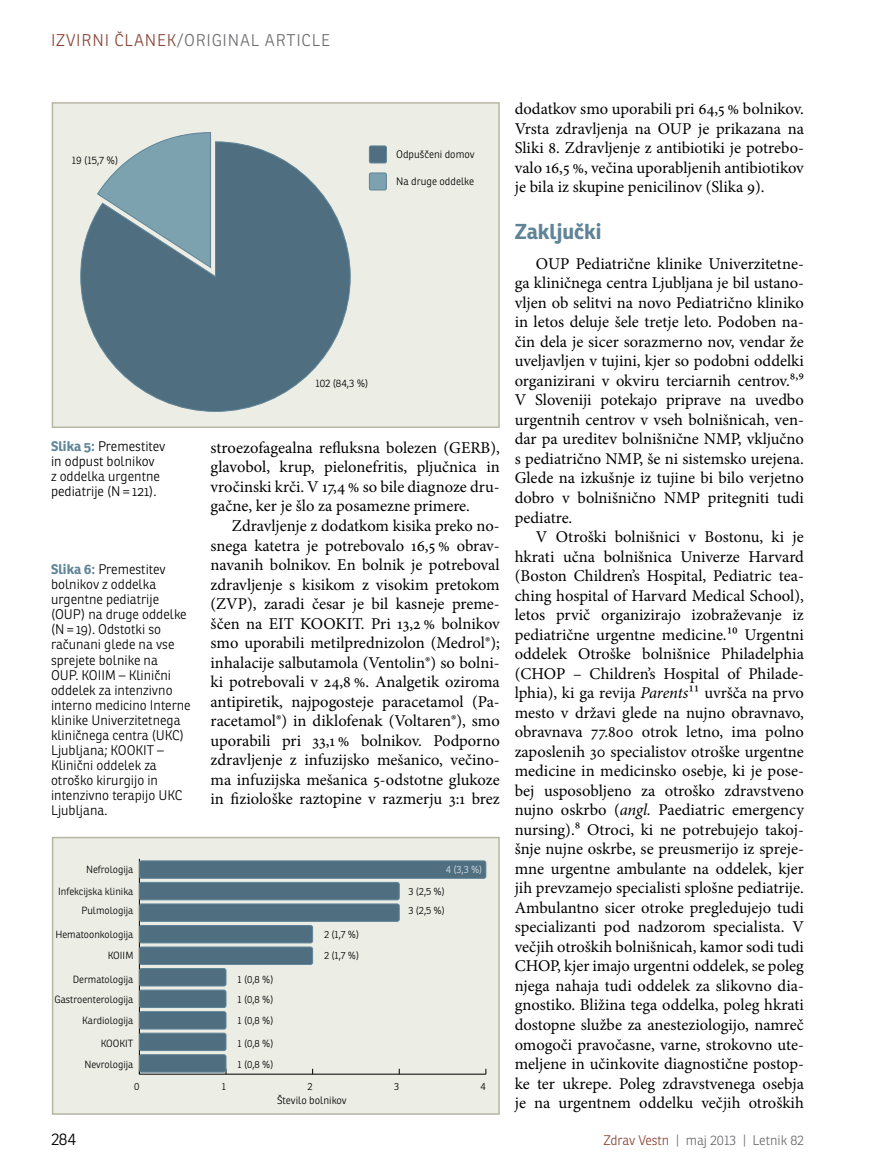
<style>
.page{position:relative;width:872px;height:1166px;background:#fff}
.page>*{position:absolute;margin:0;border:0;box-sizing:border-box;transform-origin:0 0}
.t1{font:700 21px "Ronnia";color:#5f8498}
.t2{font:16.5px/19.5px "Minion Pro";color:#000;text-align:justify}
.t3{font:300 16.5px "Ronnia";letter-spacing:.05em;color:#6d6e71}
.t4{font:300 16.5px "Ronnia";color:#000}
.t5{font:300 13.5px/15px "Ronnia";color:#000}
.t6{font:300 13.5px "Ronnia";letter-spacing:-.01em;color:#6d6e71}
.t7{font:300 10.5px "Ronnia";color:#000}
.t8{font:300 10.05px/21.5px "Ronnia";color:#000}
.t9{font:300 10.05px "Ronnia";color:#dae4ea}
.s1{color:#8a4638}
.s2{font-weight:700;color:#5f8498}
.s3{font-style:italic}
</style>
<div class="page">
<div style="left:53px;top:837px;width:446px;height:276px;background:#ecede5"></div>
<hr style="left:139px;top:1073px;width:347px;height:1px;background:#000">
<hr style="left:139px;top:858px;width:1px;height:215px;background:#000">
<div style="left:139px;top:860px;width:347px;height:18px;background:#4f6f80;border-radius:2px"></div>
<div style="left:139px;top:860px;width:347px;height:18px;border:1px solid #5f8498;border-radius:2px"></div>
<div style="left:139px;top:882px;width:260px;height:17px;background:#4f6f80;border-radius:2px"></div>
<div style="left:139px;top:881px;width:260px;height:18px;border:1px solid #5f8498;border-radius:2px"></div>
<div style="left:139px;top:903px;width:260px;height:18px;background:#4f6f80;border-radius:2px"></div>
<div style="left:139px;top:903px;width:260px;height:18px;border:1px solid #5f8498;border-radius:2px"></div>
<div style="left:139px;top:925px;width:174px;height:17px;background:#4f6f80;border-radius:2px"></div>
<div style="left:139px;top:924px;width:174px;height:19px;border:1px solid #5f8498;border-radius:2px"></div>
<div style="left:139px;top:946px;width:174px;height:18px;background:#4f6f80;border-radius:2px"></div>
<div style="left:139px;top:946px;width:174px;height:18px;border:1px solid #5f8498;border-radius:2px"></div>
<div style="left:139px;top:968px;width:87px;height:17px;background:#4f6f80;border-radius:2px"></div>
<div style="left:139px;top:967px;width:87px;height:19px;border:1px solid #5f8498;border-radius:2px"></div>
<div style="left:139px;top:989px;width:87px;height:18px;background:#4f6f80;border-radius:2px"></div>
<div style="left:139px;top:989px;width:87px;height:18px;border:1px solid #5f8498;border-radius:2px"></div>
<div style="left:139px;top:1011px;width:87px;height:17px;background:#4f6f80;border-radius:2px"></div>
<div style="left:139px;top:1010px;width:87px;height:19px;border:1px solid #5f8498;border-radius:2px"></div>
<div style="left:139px;top:1032px;width:87px;height:18px;background:#4f6f80;border-radius:2px"></div>
<div style="left:139px;top:1032px;width:87px;height:18px;border:1px solid #5f8498;border-radius:2px"></div>
<div style="left:139px;top:1054px;width:87px;height:17px;background:#4f6f80;border-radius:2px"></div>
<div style="left:139px;top:1053px;width:87px;height:19px;border:1px solid #5f8498;border-radius:2px"></div>
<div style="left:52px;top:103px;width:447px;height:324px;background:#ecede5"></div>
<svg style="left:162px;top:132px;width:49px;height:9px"></svg>
<svg style="left:80px;top:141px;width:271px;height:271px"></svg>
<div style="left:369px;top:146px;width:17px;height:17px;background:#4f6f80;border-radius:2px"></div>
<div style="left:369px;top:145px;width:18px;height:18px;border:1px solid #5f8498;border-radius:2px"></div>
<div style="left:369px;top:173px;width:17px;height:17px;background:#7ca2af;border-radius:2px"></div>
<div style="left:369px;top:172px;width:18px;height:18px;border:1px solid #5f8498;border-radius:2px"></div>
<p class="t3" style="left:51px;top:30px;width:280px"><span class="s1">Izvirni članek</span>/Original article</p>
<p class="t7" style="left:72px;top:154px;width:48px">19 (15,7 %)</p>
<p class="t7" style="left:396px;top:147px;width:80px">Odpuščeni domov</p>
<p class="t7" style="left:396px;top:174px;width:79px">Na druge oddelke</p>
<p class="t7" style="left:315px;top:377px;width:55px">102 (84,3 %)</p>
<p class="t5" style="left:51px;top:438px;width:116px"><span class="s2">Slika 5:</span> Premestitev in odpust bolnikov<br>z oddelka urgentne pediatrije (N = 121).</p>
<p class="t5" style="left:51px;top:562px;width:141px"><span class="s2">Slika 6:</span> Premestitev bolnikov z oddelka urgentne pediatrije (OUP) na druge oddelke (N = 19). Odstotki so računani glede na vse sprejete bolnike na<br>OUP. KOIIM – Klinični oddelek za intenzivno interno medicino I nterne klinike Univerzitetnega kliničnega centra (UKC)<br>Ljubljana; KOOKIT –<br>Klinični oddelek za otroško kirurgijo in intenzivno terapijo UKC<br>Ljubljana.</p>
<p class="t8" style="left:58px;top:858px;width:77px;text-align:right">Nefrologija<br>Infekcijska klinika</p>
<p class="t8" style="left:82px;top:899px;width:53px">Pulmologija</p>
<p class="t8" style="left:55px;top:923px;width:80px;line-height:21px;text-align:right">Hematoonkologija<br>KOIIM</p>
<p class="t8" style="left:55px;top:968px;width:80px;line-height:20.1px;text-align:right">Dermatologija<br>Gastroenterologija</p>
<p class="t8" style="left:82px;top:1009px;width:53px">Kardiologija</p>
<p class="t8" style="left:84px;top:1032px;width:51px;text-align:right">KOOKIT<br>Nevrologija</p>
<p class="t2" style="left:210px;top:438px;width:291px">stroezofagealna refluksna bolezen (GERB), glavobol, krup, pielonefritis, pljučnica in vročinski krči. V 17,4 % so bile diagnoze dru&shy;gačne, ker je šlo za posamezne primere.</p>
<p class="t2" style="left:210px;top:516px;width:291px;text-indent:21px">Zdravljenje z dodatkom kisika preko no&shy;snega katetra je potrebovalo 16,5 % obrav&shy;navanih bolnikov. En bolnik je potreboval zdravljenje s kisikom z visokim pretokom (ZVP), zaradi česar je bil kasneje preme&shy;ščen na EIT KOOKIT. Pri 13,2 % bolnikov smo uporabili metilprednizolon (Medrol®); inhalacije salbutamola (Ventolin®) so bolni&shy;ki potrebovali v 24,8 %. Analgetik oziroma antipiretik, najpogosteje paracetamol (Pa&shy;racetamol®) in diklofenak (Voltaren®), smo uporabili pri 33,1 % bolnikov. Podporno zdravljenje z infuzijsko mešanico, večino&shy;ma infuzijska mešanica 5-odstotne glukoze in fiziološke raztopine v razmerju 3:1 brez</p>
<p class="t9" style="left:446px;top:863px;width:38px">4 (3,3 %)</p>
<p class="t8" style="left:237px;top:968px;width:37px;line-height:20.1px">1 (0,8 %)<br>1 (0,8 %)</p>
<p class="t8" style="left:237px;top:1009px;width:37px">1 (0,8 %)</p>
<p class="t8" style="left:237px;top:1032px;width:37px">1 (0,8 %)<br>1 (0,8 %)</p>
<p class="t8" style="left:324px;top:923px;width:37px;line-height:21px">2 (1,7 %)<br>2 (1,7 %)</p>
<p class="t8" style="left:408px;top:881px;width:38px;line-height:19.5px">3 (2,5 %)<br>3 (2,5 %)</p>
<p class="t8" style="left:134px;top:1074px;width:7px">0</p>
<p class="t8" style="left:222px;top:1074px;width:6px">1</p>
<p class="t8" style="left:307px;top:1074px;width:7px">2</p>
<p class="t8" style="left:394px;top:1074px;width:7px">3</p>
<p class="t8" style="left:480px;top:1074px;width:7px">4</p>
<p class="t7" style="left:277px;top:1093px;width:71px">Število bolnikov</p>
<p class="t2" style="left:514px;top:99px;width:291px">dodatkov smo uporabili pri 64,5 % bolnikov.<br>Vrsta zdravljenja na OUP je prikazana na Sliki 8. Zdravljenje z antibiotiki je potrebo&shy;valo 16,5 %, večina uporabljenih antibiotikov je bila iz skupine penicilinov (Slika 9).</p>
<p class="t1" style="left:514px;top:218px;width:88px">Zaključki</p>
<p class="t2" style="left:514px;top:254px;width:291px;text-indent:21px">OUP Pediatrične klinike Univerzitetne&shy;ga kliničnega centra Ljubljana je bil ustano&shy;vljen ob selitvi na novo Pediatrično kliniko in letos deluje šele tretje leto. Podoben na&shy;čin dela je sicer sorazmerno nov, vendar že uveljavljen v tujini, kjer so podobni oddelki organizirani v okviru terciarnih centrov.8,9<br>V Sloveniji potekajo priprave na uvedbo urgentnih centrov v vseh bolnišnicah, ven&shy;dar pa ureditev bolnišnične NMP, vključno s pediatrično NMP, še ni sistemsko urejena.<br>Glede na izkušnje iz tujine bi bilo verjetno dobro v bolnišnično NMP pritegniti tudi pediatre.</p>
<p class="t2" style="left:514px;top:527px;width:291px;text-indent:21px">V Otroški bolnišnici v Bostonu, ki je hkrati učna bolnišnica Univerze Harvard (Boston Children’s Hospital, Pediatric tea&shy;ching hospital of Harvard Medical School), letos prvič organizirajo izobraževanje iz pediatrične urgentne medicine.10 Urgentni oddelek Otroške bolnišnice Philadelphia (CHOP – Children’s Hospital of Philade&shy;lphia), ki ga revija <span class="s3">Parents</span>11 uvršča na prvo mesto v državi glede na nujno obravnavo, obravnava 77.800 otrok letno, ima polno zaposlenih 30 specialistov otroške urgentne medicine in medicinsko osebje, ki je pose&shy;bej usposobljeno za otroško zdravstveno nujno oskrbo (<span class="s3">angl.</span> Paediatric emergency nursing).8 Otroci, ki ne potrebujejo takoj&shy;šnje nujne oskrbe, se preusmerijo iz spreje&shy;mne urgentne ambulante na oddelek, kjer jih prevzamejo specialisti splošne pediatrije.<br>Ambulantno sicer otroke pregledujejo tudi specializanti pod nadzorom specialista. V večjih otroških bolnišnicah, kamor sodi tudi CHOP, kjer imajo urgentni oddelek, se poleg njega nahaja tudi oddelek za slikovno dia&shy;gnostiko. Bližina tega oddelka, poleg hkrati dostopne službe za anesteziologijo, namreč omogoči pravočasne, varne, strokovno ute&shy;meljene in učinkovite diagnostične postop&shy;ke ter ukrepe. Poleg zdravstvenega osebja je na urgentnem oddelku večjih otroških</p>
<p class="t4" style="left:51px;top:1128px;width:27px">284</p>
<p class="t6" style="left:603px;top:1131px;width:202px"><span class="s1">Zdrav Vestn</span> | maj 2013 | Letnik 82</p>
</div>
